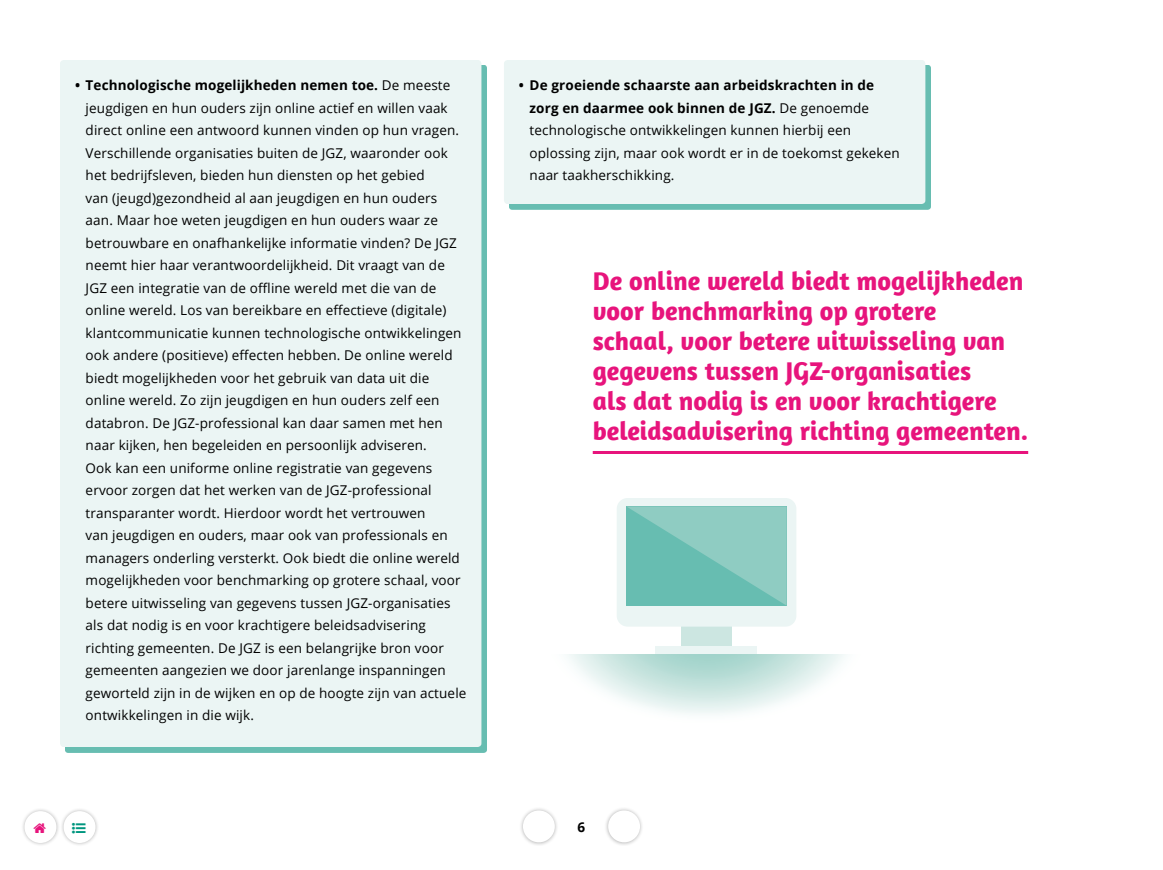
<style>
.page{position:relative;width:1163px;height:870px;background:#fff}
.page>*{position:absolute;margin:0;border:0;box-sizing:border-box;transform-origin:0 0}
.t1{font:700 26.25px/30px "Amaranth";color:#e7147c}
.t2{font:13.5px/22.5px "Open Sans";letter-spacing:.01em;color:#000}
.t3{font:700 13.5px "Open Sans";color:#000}
.s1{font-weight:700}
</style>
<div class="page">
<div style="left:65px;top:65px;width:422px;height:687px;background:#67bdb1"></div>
<div style="left:60px;top:60px;width:421px;height:687px;background:#ebf5f4;border-radius:4px"></div>
<div style="left:509px;top:65px;width:421px;height:144px;background:#67bdb1"></div>
<div style="left:504px;top:60px;width:421px;height:144px;background:#ebf5f4;border-radius:4px"></div>
<hr style="left:592px;top:451px;width:436px;height:3px;background:#e7147c">
<div style="left:681px;top:621px;width:50px;height:29px;background:#cce6e1"></div>
<div style="left:616px;top:498px;width:180px;height:129px;background:#ebf5f4;border-radius:11px"></div>
<div style="left:655px;top:647px;width:101px;height:7px;background:#ebf5f4"></div>
<svg style="left:626px;top:506px;width:160px;height:100px;background:#7ac4b9"></svg>
<div style="left:519px;top:806px;width:39px;height:40px;background:#000;opacity:.3"></div>
<div style="left:523px;top:810px;width:32px;height:32px;background:#fff;border-radius:50%"></div>
<div style="left:604px;top:806px;width:40px;height:40px;background:#000;opacity:.3"></div>
<div style="left:608px;top:810px;width:32px;height:32px;background:#fff;border-radius:50%"></div>
<div style="left:21px;top:807px;width:39px;height:40px;background:#000;opacity:.3"></div>
<div style="left:25px;top:811px;width:31px;height:32px;background:#fff;border-radius:50%"></div>
<div style="left:60px;top:807px;width:39px;height:40px;background:#000;opacity:.3"></div>
<div style="left:64px;top:811px;width:31px;height:32px;background:#fff;border-radius:50%"></div>
<p class="t2" style="left:86px;top:74px;width:382px;text-indent:-11px"><span class="s1">• Technologische mogelijkheden nemen toe.</span> De meeste jeugdigen en hun ouders zijn online actief en willen vaak direct online een antwoord kunnen vinden op hun vragen.<br>Verschillende organisaties buiten de JGZ, waaronder ook het bedrijfsleven, bieden hun diensten op het gebied<br>van (jeugd)gezondheid al aan jeugdigen en hun ouders aan. Maar hoe weten jeugdigen en hun ouders waar ze betrouwbare en onafhankelijke informatie vinden? De JGZ neemt hier haar verantwoordelijkheid. Dit vraagt van de JGZ een integratie van de offline wereld met die van de online wereld. Los van bereikbare en effectieve (digitale) klantcommunicatie kunnen technologische ontwikkelingen ook andere (positieve) effecten hebben. De online wereld biedt mogelijkheden voor het gebruik van data uit die online wereld. Zo zijn jeugdigen en hun ouders zelf een databron. De JGZ-professional kan daar samen met hen naar kijken, hen begeleiden en persoonlijk adviseren.<br>Ook kan een uniforme online registratie van gegevens ervoor zorgen dat het werken van de JGZ-professional transparanter wordt. Hierdoor wordt het vertrouwen<br>van jeugdigen en ouders, maar ook van professionals en managers onderling versterkt. Ook biedt die online wereld mogelijkheden voor benchmarking op grotere schaal, voor betere uitwisseling van gegevens tussen JGZ-organisaties als dat nodig is en voor krachtigere beleidsadvisering richting gemeenten. De JGZ is een belangrijke bron voor gemeenten aangezien we door jarenlange inspanningen geworteld zijn in de wijken en op de hoogte zijn van actuele ontwikkelingen in die wijk.</p>
<p class="t2" style="left:529px;top:74px;width:372px;text-indent:-11px"><span class="s1">• De groeiende schaarste aan arbeidskrachten in de zorg en daarmee ook binnen de JGZ.</span> De genoemde technologische ontwikkelingen kunnen hierbij een oplossing zijn, maar ook wordt er in de toekomst gekeken naar taakherschikking.</p>
<h1 class="t1" style="left:592px;top:266px;width:437px">De online wereld biedt mogelijkheden voor benchmarking op grotere<br>schaal, voor betere uitwisseling van gegevens tussen JGZ-organisaties<br>als dat nodig is en voor krachtigere beleidsadvisering richting gemeenten.</h1>
<p class="t3" style="left:577px;top:817px;width:9px">6</p>
</div>
